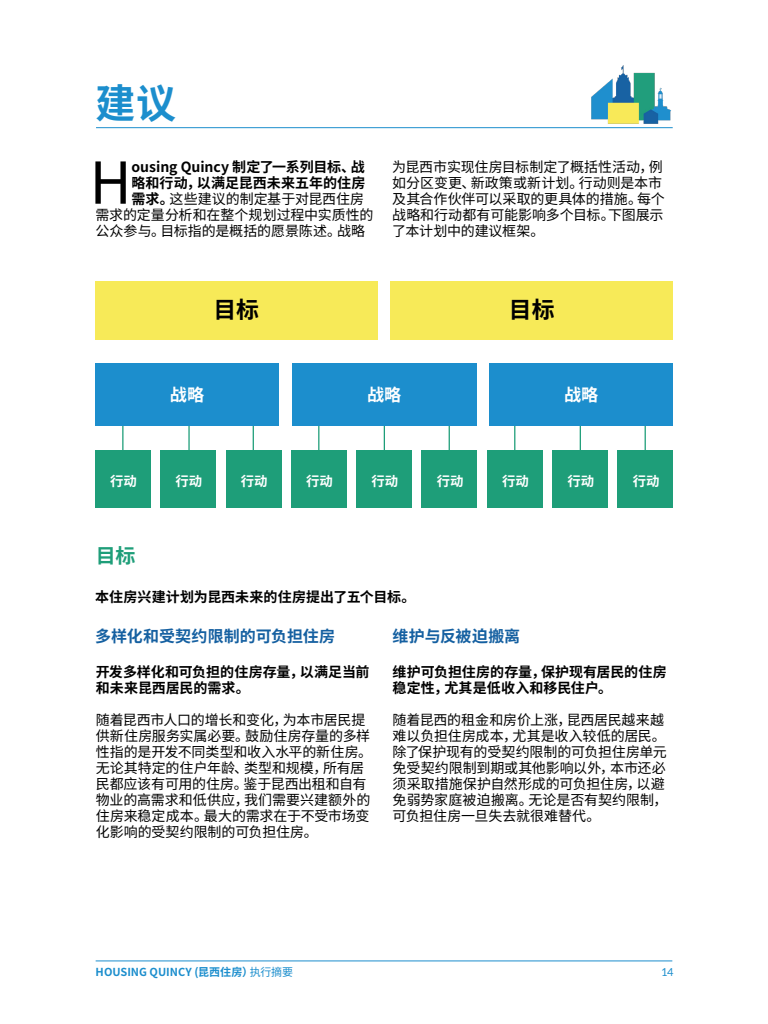
<style>
.page{position:relative;width:768px;height:1024px;background:#fff}
.page>*{position:absolute;margin:0;border:0;box-sizing:border-box;transform-origin:0 0}
.t1{font:57.6px "Noto Sans SC";color:#000}
.t2{font:700 40px "Noto Sans SC";color:#1c8ecd}
.t3{font:700 22.9px "Noto Sans SC";color:#000}
.t4{font:700 20px "Noto Sans SC";color:#1e9e79}
.t5{font:700 17.1px "Noto Sans SC";color:#fff}
.t6{font:700 16px "Noto Sans SC";color:#1560a1}
.t7{font:14px/16px "Noto Sans SC";letter-spacing:-.005em;color:#000}
.t8{font:700 14px/16px "Noto Sans SC";color:#000}
.t9{font:700 13.4px "Noto Sans SC";color:#fff}
.t10{font:700 11px "Noto Sans SC";color:#1c8ecd}
.t11{font:11px "Lato";color:#1c8ecd}
.s1{font-weight:700}
.s2{font-weight:400}
</style>
<div class="page">
<hr style="left:96px;top:128px;width:577px;height:1px;background:#1c8ecd">
<img style="left:591px;top:65px;width:80px;height:59px">
<hr style="left:122px;top:425px;width:2px;height:28px;background:#1e9e79">
<hr style="left:188px;top:424px;width:2px;height:28px;background:#1e9e79">
<svg style="left:253px;top:426px;width:1px;height:24px"></svg>
<svg style="left:318px;top:426px;width:1px;height:24px"></svg>
<svg style="left:384px;top:426px;width:1px;height:24px"></svg>
<svg style="left:449px;top:426px;width:1px;height:24px"></svg>
<svg style="left:514px;top:426px;width:1px;height:24px"></svg>
<svg style="left:580px;top:426px;width:1px;height:24px"></svg>
<svg style="left:645px;top:426px;width:1px;height:24px"></svg>
<div style="left:95px;top:281px;width:283px;height:58px;background:#f7ea58"></div>
<div style="left:95px;top:364px;width:184px;height:62px;background:#1c8ecd"></div>
<div style="left:95px;top:450px;width:56px;height:58px;background:#1e9e79"></div>
<div style="left:160px;top:450px;width:56px;height:58px;background:#1e9e79"></div>
<div style="left:226px;top:450px;width:55px;height:58px;background:#1e9e79"></div>
<div style="left:292px;top:364px;width:184px;height:62px;background:#1c8ecd"></div>
<div style="left:489px;top:364px;width:184px;height:62px;background:#1c8ecd"></div>
<div style="left:291px;top:450px;width:56px;height:58px;background:#1e9e79"></div>
<div style="left:356px;top:450px;width:56px;height:58px;background:#1e9e79"></div>
<div style="left:422px;top:450px;width:55px;height:58px;background:#1e9e79"></div>
<div style="left:487px;top:450px;width:56px;height:58px;background:#1e9e79"></div>
<div style="left:552px;top:450px;width:56px;height:58px;background:#1e9e79"></div>
<div style="left:618px;top:450px;width:55px;height:58px;background:#1e9e79"></div>
<div style="left:390px;top:281px;width:283px;height:58px;background:#f7ea58"></div>
<hr style="left:96px;top:961px;width:576px;height:1px;background:#1c8ecd">
<h2 class="t2" style="left:95px;top:80px;width:82px">建议</h2>
<h1 class="t1" style="left:90px;top:150px;width:43px">H</h1>
<p class="t8" style="left:132px;top:159px;width:235px">ousing Quincy 制定了一系列目标、战</p>
<p class="t8" style="left:132px;top:175px;width:236px">略和行动，以满足昆西未来五年的住房</p>
<p class="t7" style="left:132px;top:191px;width:234px"><span class="s1">需求。</span>这些建议的制定基于对昆西住房</p>
<p class="t7" style="left:95px;top:207px;width:280px">需求的定量分析和在整个规划过程中实质性的</p>
<p class="t7" style="left:95px;top:223px;width:271px">公众参与。目标指的是概括的愿景陈述。战略</p>
<p class="t7" style="left:392px;top:159px;width:274px">为昆西市实现住房目标制定了概括性活动，例如分区变更、新政策或新计划。行动则是本市及其合作伙伴可以采取的更具体的措施。每个战略和行动都有可能影响多个目标。下图展示了本计划中的建议框架。</p>
<h3 class="t3" style="left:213px;top:297px;width:47px">目标</h3>
<h3 class="t3" style="left:509px;top:297px;width:47px">目标</h3>
<p class="t5" style="left:170px;top:385px;width:36px">战略</p>
<p class="t9" style="left:110px;top:473px;width:28px">行动</p>
<p class="t9" style="left:176px;top:473px;width:28px">行动</p>
<p class="t9" style="left:241px;top:473px;width:28px">行动</p>
<h3 class="t4" style="left:96px;top:544px;width:41px">目标</h3>
<p class="t5" style="left:367px;top:385px;width:36px">战略</p>
<p class="t5" style="left:564px;top:385px;width:36px">战略</p>
<p class="t9" style="left:306px;top:473px;width:28px">行动</p>
<p class="t9" style="left:372px;top:473px;width:28px">行动</p>
<p class="t9" style="left:437px;top:473px;width:28px">行动</p>
<p class="t9" style="left:502px;top:473px;width:28px">行动</p>
<p class="t9" style="left:568px;top:473px;width:28px">行动</p>
<p class="t9" style="left:633px;top:473px;width:28px">行动</p>
<p class="t8" style="left:95px;top:590px;width:322px">本住房兴建计划为昆西未来的住房提出了五个目标。</p>
<p class="t6" style="left:95px;top:627px;width:241px">多样化和受契约限制的可负担住房</p>
<p class="t6" style="left:393px;top:627px;width:129px">维护与反被迫搬离</p>
<p class="t8" style="left:96px;top:664px;width:275px">开发多样化和可负担的住房存量，以满足当前和未来昆西居民的需求。</p>
<p class="t7" style="left:96px;top:712px;width:278px">随着昆西市人口的增长和变化，为本市居民提供新住房服务实属必要。鼓励住房存量的多样性指的是开发不同类型和收入水平的新住房。无论其特定的住户年龄、类型和规模，所有居民都应该有可用的住房。鉴于昆西出租和自有物业的高需求和低供应，我们需要兴建额外的住房来稳定成本。最大的需求在于不受市场变化影响的受契约限制的可负担住房。</p>
<p class="t8" style="left:393px;top:664px;width:276px">维护可负担住房的存量，保护现有居民的住房稳定性，尤其是低收入和移民住户。</p>
<p class="t7" style="left:393px;top:712px;width:276px">随着昆西的租金和房价上涨，昆西居民越来越难以负担住房成本，尤其是收入较低的居民。除了保护现有的受契约限制的可负担住房单元免受契约限制到期或其他影响以外，本市还必须采取措施保护自然形成的可负担住房，以避免弱势家庭被迫搬离。无论是否有契约限制，可负担住房一旦失去就很难替代。</p>
<p class="t10" style="left:96px;top:966px;width:199px">HOUSING QUINCY (昆西住房）<span class="s2">执行摘要</span></p>
<p class="t11" style="left:661px;top:966px;width:14px">14</p>
</div>
